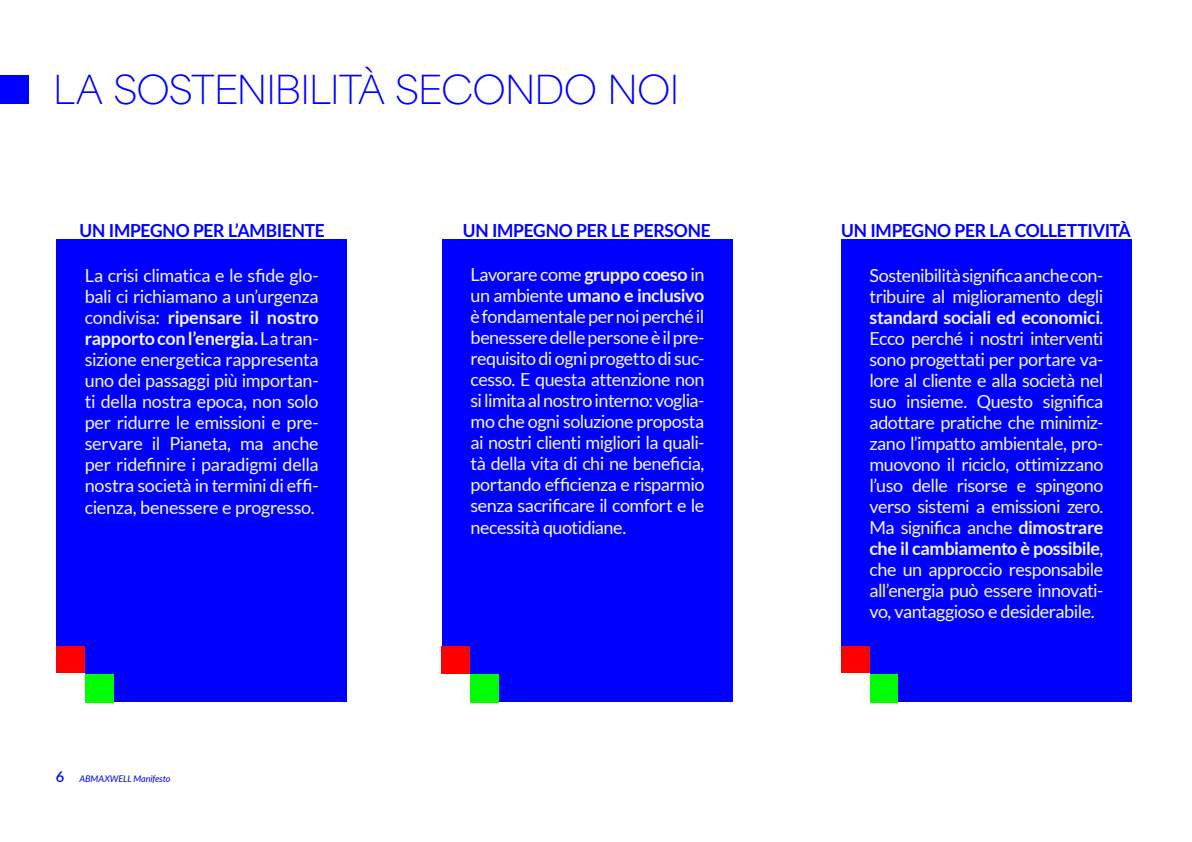
<style>
.page{position:relative;width:1192px;height:842px;background:#fff}
.page>*{position:absolute;margin:0;border:0;box-sizing:border-box;transform-origin:0 0}
.t1{font:100 37.5px "Area Normal";letter-spacing:-.03em;color:#00f}
.t2{font:18px/21px "Lato";letter-spacing:-.025em;color:#f5f5f5;text-align:justify}
.t3{font:700 18px "Lato";letter-spacing:-.015em;color:#00f}
.t4{font:italic 9.15px "Lato";letter-spacing:-.005em;color:#00f}
.s1{font-weight:700}
.s2{font-weight:600;font-style:normal;font-size:14.7px}
</style>
<div class="page">
<div style="left:0;top:75px;width:28px;height:28px;background:#00f"></div>
<div style="left:57px;top:239px;width:290px;height:463px;background:#00f"></div>
<div style="left:85px;top:674px;width:28px;height:28px;background:#0f0"></div>
<div style="left:57px;top:646px;width:28px;height:28px;background:#f00"></div>
<div style="left:47px;top:674px;width:38px;height:43px;background:#fff"></div>
<div style="left:442px;top:240px;width:290px;height:462px;background:#00f"></div>
<div style="left:470px;top:674px;width:28px;height:29px;background:#0f0"></div>
<div style="left:442px;top:646px;width:28px;height:29px;background:#f00"></div>
<div style="left:432px;top:674px;width:38px;height:43px;background:#fff"></div>
<div style="left:841px;top:239px;width:291px;height:463px;background:#00f"></div>
<div style="left:869px;top:674px;width:29px;height:28px;background:#0f0"></div>
<div style="left:841px;top:646px;width:28px;height:28px;background:#f00"></div>
<div style="left:831px;top:674px;width:38px;height:43px;background:#fff"></div>
<h1 class="t1" style="left:53px;top:69px;width:628px">LA SOSTENIBILITÀ SECONDO NOI</h1>
<p class="t3" style="left:80px;top:221px;width:247px">UN IMPEGNO PER L’AMBIENTE</p>
<p class="t2" style="left:85px;top:265px;width:235px">La crisi climatica e le sfide glo&shy;bali ci richiamano a un’urgenza condivisa: <span class="s1">ripensare il nostro rapporto con l’energia.</span> La tran&shy;sizione energetica rappresenta uno dei passaggi più importan&shy;ti della nostra epoca, non solo per ridurre le emissioni e pre&shy;servare il Pianeta, ma anche per ridefinire i paradigmi della nostra società in termini di effi&shy;cienza, benessere e progresso.</p>
<p class="t4" style="left:56px;top:776px;width:116px"><span class="s2">6</span> ABMAXWELL Manifesto</p>
<p class="t3" style="left:463px;top:221px;width:250px">UN IMPEGNO PER LE PERSONE</p>
<p class="t2" style="left:471px;top:266px;width:235px">Lavorare come <span class="s1">gruppo coeso</span> in un ambiente <span class="s1">umano e inclusivo </span>è fondamentale per noi perché il benessere delle persone è il pre&shy;requisito di ogni progetto di suc&shy;cesso. E questa attenzione non si limita al nostro interno: voglia&shy;mo che ogni soluzione proposta ai nostri clienti migliori la quali&shy;tà della vita di chi ne beneficia, portando efficienza e risparmio senza sacrificare il comfort e le necessità quotidiane.</p>
<p class="t3" style="left:841px;top:221px;width:291px">UN IMPEGNO PER LA COLLETTIVITÀ</p>
<p class="t2" style="left:870px;top:265px;width:235px">Sostenibilità significa anche con&shy;tribuire al miglioramento degli <span class="s1">standard sociali ed economici</span>.<br>Ecco perché i nostri interventi sono progettati per portare va&shy;lore al cliente e alla società nel suo insieme. Questo significa adottare pratiche che minimiz&shy;zano l’impatto ambientale, pro&shy;muovono il riciclo, ottimizzano l’uso delle risorse e spingono verso sistemi a emissioni zero.<br>Ma significa anche <span class="s1">dimostrare che il cambiamento è possibile</span>, che un approccio responsabile all’energia può essere innovati&shy;vo, vantaggioso e desiderabile.</p>
</div>
